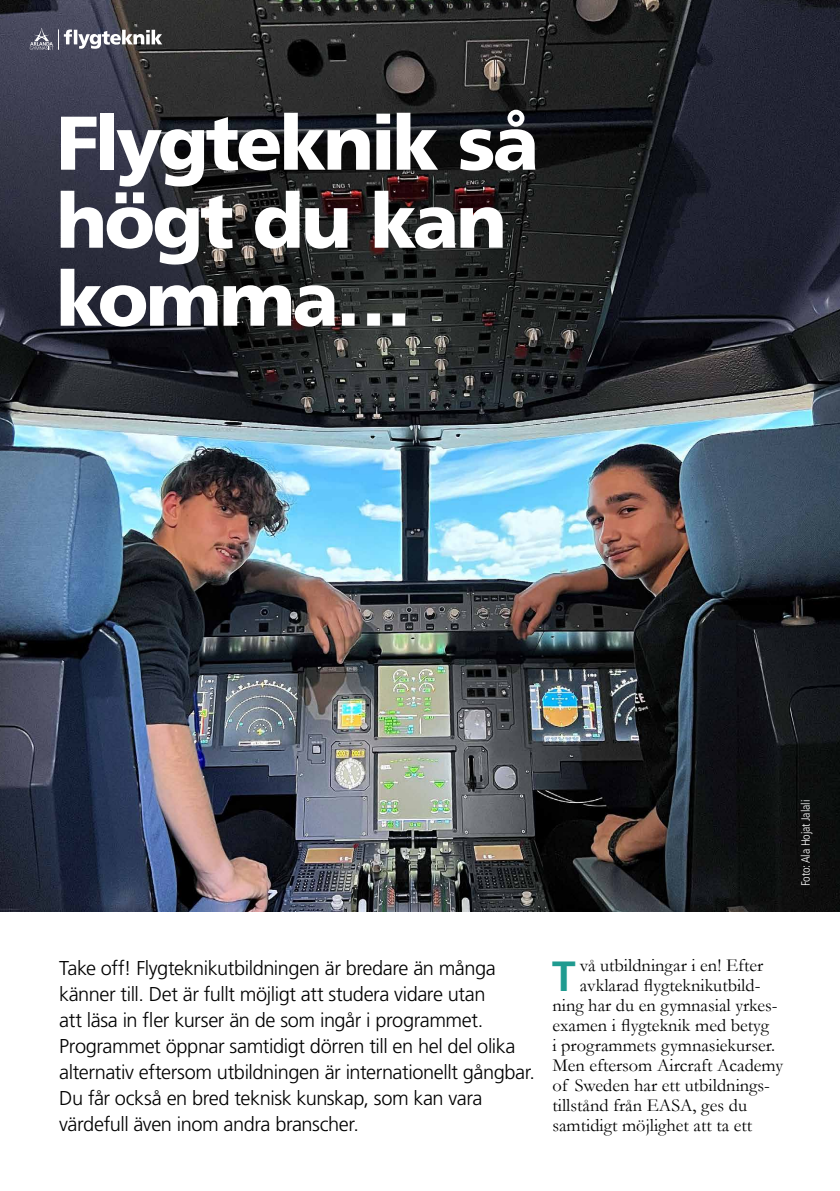
<style>
.page{position:relative;width:840px;height:1191px;background:#fff}
.page>*{position:absolute;margin:0;border:0;box-sizing:border-box;transform-origin:0 0}
.t1{font:900 76px/78px "Frutiger LT Std";letter-spacing:-.04em;color:#fff}
.t2{font:700 42.2px "Frutiger LT Std";color:#1f9b90}
.t3{font:300 20px/26px "Frutiger LT Std";letter-spacing:-.025em;color:#000}
.t4{font:18.4px "Garamond";color:#000}
.t5{font:300 condensed 12px "Frutiger LT Std";letter-spacing:-.01em;color:#fff}
</style>
<div class="page">
<img style="left:0;top:0;width:839px;height:911px">
<svg style="left:30px;top:28px;width:132px;height:22px"></svg>
<h1 class="t1" style="left:56px;top:104px;width:484px">Flygteknik så högt du kan komma…</h1>
<p class="t5" style="left:798px;top:886px;width:88px;rotate:-90deg">Foto: Ala Hojat Jalali</p>
<p class="t3" style="left:59px;top:955px;width:477px">Take off! Flygteknikutbildningen är bredare än många känner till. Det är fullt möjligt att studera vidare utan<br>att läsa in fler kurser än de som ingår i programmet.<br>Programmet öppnar samtidigt dörren till en hel del olika alternativ eftersom utbildningen är internationellt gångbar.<br>Du får också en bred teknisk kunskap, som kan vara värdefull även inom andra branscher.</p>
<h2 class="t2" style="left:551px;top:951px;width:25px">T</h2>
<p class="t4" style="left:579px;top:953px;width:185px">vå utbildningar i en! Efter</p>
<p class="t4" style="left:579px;top:973px;width:182px">avklarad flygteknikutbild-</p>
<p class="t4" style="left:552px;top:993px;width:225px">ning har du en gymnasial yrkes-</p>
<p class="t4" style="left:552px;top:1013px;width:218px">examen i flygteknik med betyg</p>
<p class="t4" style="left:552px;top:1033px;width:224px">i programmets gymnasiekurser.</p>
<p class="t4" style="left:552px;top:1053px;width:232px">Men eftersom Aircraft Academy</p>
<p class="t4" style="left:552px;top:1073px;width:219px">of Sweden har ett utbildnings-</p>
<p class="t4" style="left:552px;top:1093px;width:196px">tillstånd från EASA, ges du</p>
<p class="t4" style="left:552px;top:1113px;width:201px">samtidigt möjlighet att ta ett</p>
</div>
